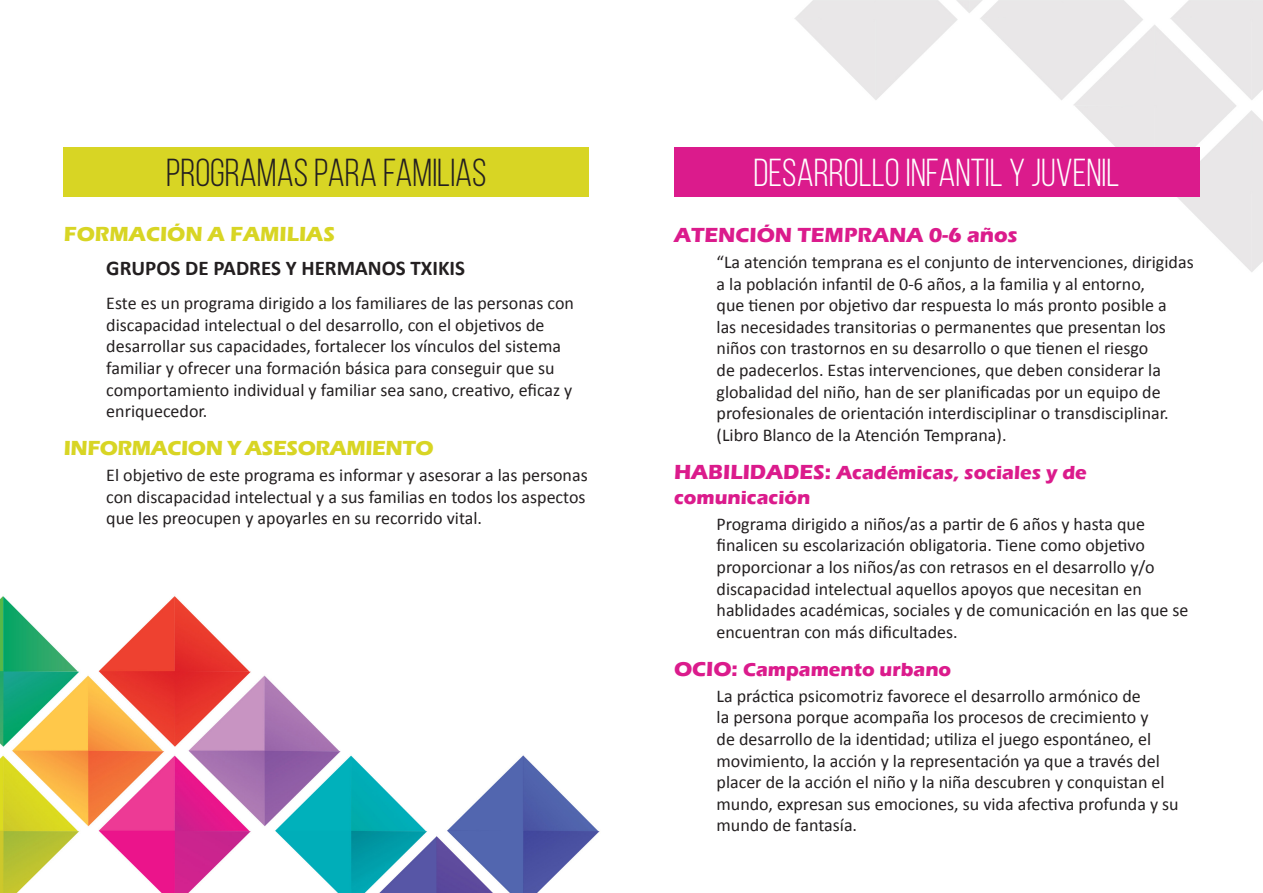
<style>
.page{position:relative;width:1263px;height:893px;background:#fff}
.page>*{position:absolute;margin:0;border:0;box-sizing:border-box;transform-origin:0 0}
.t1{font:39px "Bebas Neue";color:#fff}
.t2{font:39px "Bebas Neue";color:#231f20}
.texto{font:700 21px "Calibri";color:#231f20}
.programa{font:700 21px "Eras ITC";letter-spacing:-.02em;color:#d8d524}
.programa-2{font:700 21px "Eras ITC";color:#db1b8c}
.programa-3{font:700 21px "Eras ITC";color:#d8d524}
.programa-4{font:700 19.5px/25.2px "Eras ITC";color:#db1b8c}
.texto-2{font:18px/21.6px "Calibri";color:#231f20}
.s1{font-size:21px}
</style>
<div class="page">
<img style="left:0;top:596px;width:600px;height:297px">
<img style="left:794px;top:0;width:469px;height:272px">
<div style="left:64px;top:147px;width:525px;height:50px;background:#d8d524"></div>
<div style="left:674px;top:147px;width:525px;height:50px;background:#db1b8c"></div>
<p class="t2" style="left:166px;top:151px;width:322px">PROGRAMAS PARA FAMILIAS</p>
<p class="t1" style="left:754px;top:151px;width:367px">DESARROLLO INFANTIL Y JUVENIL</p>
<p class="programa-2" style="left:674px;top:223px;width:345px">ATENCIÓN TEMPRANA 0-6 años</p>
<p class="texto-2" style="left:716px;top:251px;width:479px">“La atención temprana es el conjunto de intervenciones, dirigidas a la población infantil de 0-6 años, a la familia y al entorno,<br>que tienen por objetivo dar respuesta lo más pronto posible a<br>las necesidades transitorias o permanentes que presentan los niños con trastornos en su desarrollo o que tienen el riesgo<br>de padecerlos. Estas intervenciones, que deben considerar la globalidad del niño, han de ser planificadas por un equipo de profesionales de orientación interdisciplinar o transdisciplinar. (Libro Blanco de la Atención Temprana).</p>
<p class="programa-4" style="left:674px;top:460px;width:414px"><span class="s1">HABILIDADES:</span> Académicas, sociales y de comunicación</p>
<p class="texto-2" style="left:716px;top:513px;width:473px">Programa dirigido a niños/as a partir de 6 años y hasta que finalicen su escolarización obligatoria. Tiene como objetivo proporcionar a los niños/as con retrasos en el desarrollo y/o discapacidad intelectual aquellos apoyos que necesitan en hablidades académicas, sociales y de comunicación en las que se encuentran con más dificultades.</p>
<p class="programa-4" style="left:674px;top:657px;width:279px"><span class="s1">OCIO:</span> Campamento urbano</p>
<p class="texto-2" style="left:716px;top:685px;width:464px">La práctica psicomotriz favorece el desarrollo armónico de<br>la persona porque acompaña los procesos de crecimiento y<br>de desarrollo de la identidad; utiliza el juego espontáneo, el movimiento, la acción y la representación ya que a través del placer de la acción el niño y la niña descubren y conquistan el mundo, expresan sus emociones, su vida afectiva profunda y su mundo de fantasía.</p>
<p class="programa-3" style="left:64px;top:222px;width:273px">FORMACIÓN A FAMILIAS</p>
<p class="texto" style="left:106px;top:254px;width:360px">GRUPOS DE PADRES Y HERMANOS TXIKIS</p>
<p class="texto-2" style="left:106px;top:292px;width:469px">Este es un programa dirigido a los familiares de las personas con discapacidad intelectual o del desarrollo, con el objetivos de desarrollar sus capacidades, fortalecer los vínculos del sistema familiar y ofrecer una formación básica para conseguir que su comportamiento individual y familiar sea sano, creativo, eficaz y enriquecedor.</p>
<p class="programa" style="left:64px;top:436px;width:371px">INFORMACION Y ASESORAMIENTO</p>
<p class="texto-2" style="left:106px;top:464px;width:483px;text-align:justify">El objetivo de este programa es informar y asesorar a las personas con discapacidad intelectual y a sus familias en todos los aspectos que les preocupen y apoyarles en su recorrido vital.</p>
</div>
